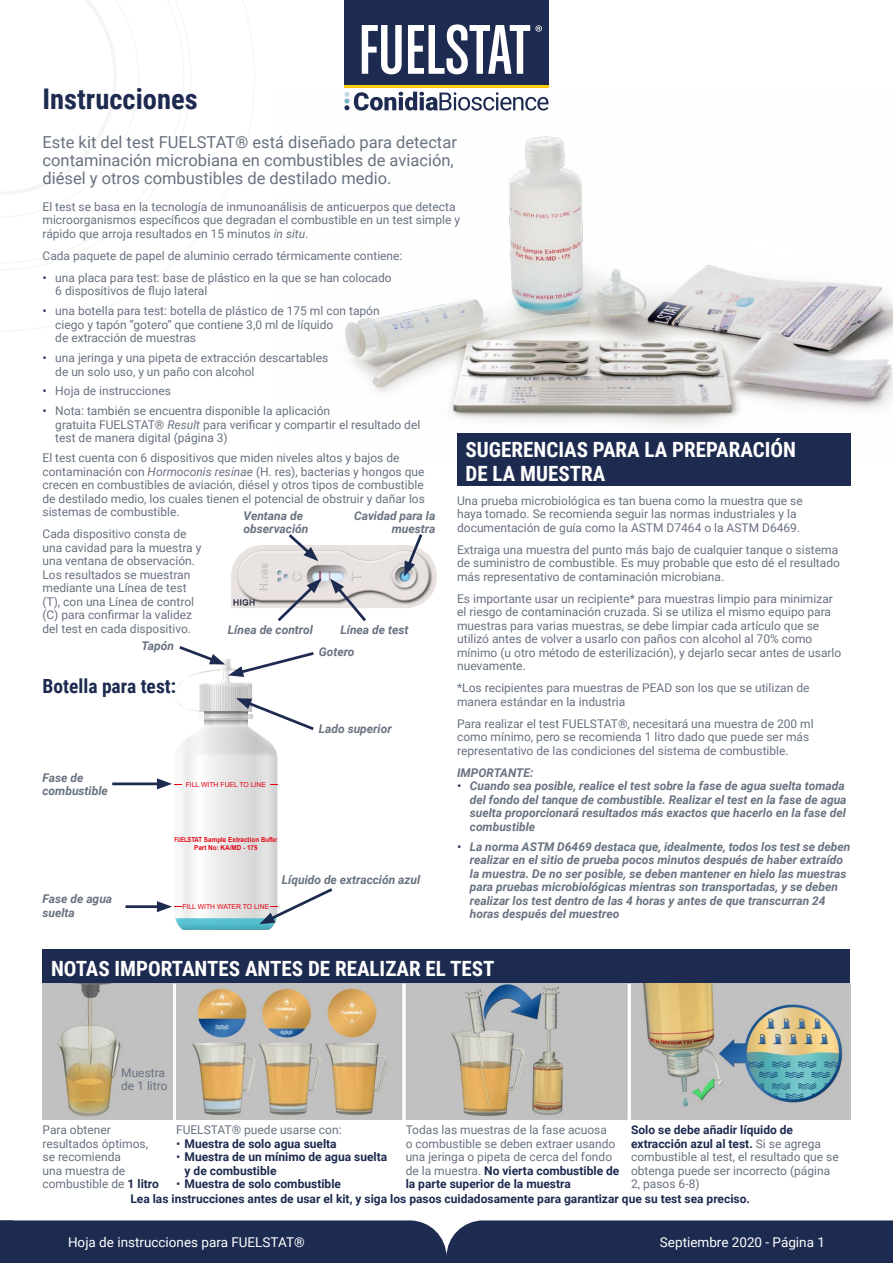
<style>
.page{position:relative;width:893px;height:1263px;background:#fff}
.page>*{position:absolute;margin:0;border:0;box-sizing:border-box;transform-origin:0 0}
.t1{font:700 28.5px "Roboto Condensed";color:#1e2b50}
.t2{font:700 21px/24px "Roboto Condensed";color:#fff}
.t3{font:700 19.5px "Roboto Condensed";color:#1e2b50}
.t4{font:16.5px/18px "Roboto";color:#687280}
.t5{font:13.5px "Roboto";color:#fff}
.t6{font:12px/13.5px "Roboto";color:#687280}
.t7{font:italic 700 12px/13.5px "Roboto";color:#687280}
.t8{font:700 12px/13.5px "Roboto";color:#1e2b50}
.t9{font:700 6.9px/8.2px "Arial";color:#e30613;text-align:center;scale:.68 1}
.t10{font:6.9px "Arial";color:#e30613}
.s1{font-style:italic}
.s2{font-weight:700;color:#1e2b50}
</style>
<div class="page">
<img style="left:345px;top:91px;width:548px;height:372px">
<img style="left:231px;top:545px;width:206px;height:63px">
<svg style="left:286px;top:534px;width:32px;height:27px"></svg>
<svg style="left:404px;top:534px;width:21px;height:43px"></svg>
<svg style="left:275px;top:578px;width:46px;height:44px"></svg>
<svg style="left:330px;top:578px;width:39px;height:43px"></svg>
<hr style="left:126px;top:905px;width:36px;height:3px;background:#1e2b50">
<hr style="left:112px;top:782px;width:50px;height:3px;background:#1e2b50">
<svg style="left:157px;top:646px;width:176px;height:284px"></svg>
<div style="left:457px;top:434px;width:393px;height:52px;background:#1e2b50"></div>
<div style="left:43px;top:950px;width:807px;height:34px;background:#1e2b50"></div>
<div style="left:404px;top:984px;width:225px;height:136px;background:#c0c0c0"></div>
<svg style="left:402px;top:984px;width:4px;height:136px"></svg>
<hr style="left:628px;top:984px;width:3px;height:136px;background:#fff">
<img style="left:43px;top:984px;width:130px;height:136px">
<img style="left:178px;top:984px;width:222px;height:136px">
<img style="left:451px;top:984px;width:113px;height:132px">
<img style="left:631px;top:984px;width:219px;height:136px">
<div style="left:0;top:1220px;width:893px;height:43px;background:#1e2b50"></div>
<div style="left:344px;top:0;width:205px;height:51px;background:#1e2b50"></div>
<div style="left:344px;top:9px;width:205px;height:77px;background:#1e2b50"></div>
<hr style="left:344px;top:86px;width:205px;height:2px;background:#fecb04">
<svg style="left:362px;top:25px;width:40px;height:49px"></svg>
<svg style="left:408px;top:24px;width:134px;height:50px"></svg>
<svg style="left:344px;top:92px;width:205px;height:19px"></svg>
<h1 class="t1" style="left:43px;top:78px;width:157px">Instrucciones</h1>
<h3 class="t4" style="left:43px;top:133px;width:416px">Este kit del test FUELSTAT® está diseñado para detectar contaminación microbiana en combustibles de aviación, diésel y otros combustibles de destilado medio.</h3>
<p class="t6" style="left:43px;top:199px;width:419px">El test se basa en la tecnología de inmunoanálisis de anticuerpos que detecta microorganismos específicos que degradan el combustible en un test simple y rápido que arroja resultados en 15 minutos <span class="s1">in situ</span>.</p>
<p class="t6" style="left:43px;top:244px;width:361px;line-height:22px;text-align:center">Cada paquete de papel de aluminio cerrado térmicamente contiene: una placa para test: base de plástico en la que se han colocado</p>
<p class="t6" style="left:55px;top:281px;width:326px;line-height:19.8px">6 dispositivos de flujo lateral<br>una botella para test: botella de plástico de 175 ml con tapón</p>
<p class="t6" style="left:55px;top:317px;width:280px">ciego y tapón “gotero” que contiene 3,0 ml de líquido de extracción de muestras</p>
<p class="t6" style="left:55px;top:351px;width:275px">una jeringa y una pipeta de extracción descartables de un solo uso, y un paño con alcohol</p>
<p class="t6" style="left:55px;top:381px;width:276px;line-height:20px">Hoja de instrucciones<br>Nota: también se encuentra disponible la aplicación</p>
<p class="t6" style="left:55px;top:417px;width:367px">gratuita FUELSTAT® <span class="s1">Result</span> para verificar y compartir el resultado del test de manera digital (página 3)</p>
<p class="t6" style="left:43px;top:451px;width:384px">El test cuenta con 6 dispositivos que miden niveles altos y bajos de contaminación con <span class="s1">Hormoconis resinae</span> (H. res), bacterias y hongos que crecen en combustibles de aviación, diésel y otros tipos de combustible de destilado medio, los cuales tienen el potencial de obstruir y dañar los sistemas de combustible.</p>
<p class="t6" style="left:43px;top:527px;width:160px">Cada dispositivo consta de una cavidad para la muestra y una ventana de observación.<br>Los resultados se muestran mediante una Línea de test (T), con una Línea de control (C) para confirmar la validez del test en cada dispositivo.</p>
<h2 class="t2" style="left:466px;top:436px;width:332px">SUGERENCIAS PARA LA PREPARACIÓN<br>DE LA MUESTRA</h2>
<p class="t6" style="left:457px;top:493px;width:347px">Una prueba microbiológica es tan buena como la muestra que se haya tomado. Se recomienda seguir las normas industriales y la documentación de guía como la ASTM D7464 o la ASTM D6469.</p>
<p class="t6" style="left:457px;top:542px;width:384px">Extraiga una muestra del punto más bajo de cualquier tanque o sistema de suministro de combustible. Es muy probable que esto dé el resultado más representativo de contaminación microbiana.</p>
<p class="t6" style="left:457px;top:591px;width:386px">Es importante usar un recipiente* para muestras limpio para minimizar el riesgo de contaminación cruzada. Si se utiliza el mismo equipo para muestras para varias muestras, se debe limpiar cada artículo que se utilizó antes de volver a usarlo con paños con alcohol al 70% como mínimo (u otro método de esterilización), y dejarlo secar antes de usarlo nuevamente.</p>
<p class="t6" style="left:457px;top:681px;width:354px">*Los recipientes para muestras de PEAD son los que se utilizan de manera estándar en la industria</p>
<p class="t6" style="left:457px;top:716px;width:358px">Para realizar el test FUELSTAT®, necesitará una muestra de 200 ml como mínimo, pero se recomienda 1 litro dado que puede ser más representativo de las condiciones del sistema de combustible.</p>
<p class="t7" style="left:470px;top:765px;width:378px;text-indent:-13px">IMPORTANTE:<br>Cuando sea posible, realice el test sobre la fase de agua suelta tomada del fondo del tanque de combustible. Realizar el test en la fase de agua suelta proporcionará resultados más exactos que hacerlo en la fase del combustible</p>
<p class="t7" style="left:470px;top:839px;width:382px">La norma ASTM D6469 destaca que, idealmente, todos los test se deben realizar en el sitio de prueba pocos minutos después de haber extraído la muestra. De no ser posible, se deben mantener en hielo las muestras para pruebas microbiológicas mientras son transportadas, y se deben realizar los test dentro de las 4 horas y antes de que transcurran 24 horas después del muestreo</p>
<p class="t7" style="left:244px;top:508px;width:66px">Ventana de observación</p>
<p class="t7" style="left:354px;top:508px;width:83px;text-align:right">Cavidad para la muestra</p>
<p class="t7" style="left:228px;top:622px;width:86px">Línea de control</p>
<p class="t7" style="left:340px;top:622px;width:70px">Línea de test</p>
<p class="t7" style="left:142px;top:639px;width:34px">Tapón</p>
<p class="t7" style="left:319px;top:645px;width:37px">Gotero</p>
<h3 class="t3" style="left:43px;top:672px;width:135px">Botella para test:</h3>
<p class="t7" style="left:319px;top:721px;width:74px">Lado superior</p>
<p class="t7" style="left:43px;top:770px;width:67px">Fase de combustible</p>
<p class="t10" style="left:186px;top:780px;width:82px">FILL WITH FUEL TO LINE</p>
<p class="t9" style="left:175px;top:835px;width:152px">FUELSTAT Sample Extraction Buffer<br>Part No: KA/MD - 175</p>
<p class="t7" style="left:282px;top:872px;width:140px">Líquido de extracción azul</p>
<p class="t7" style="left:43px;top:891px;width:71px">Fase de agua suelta</p>
<p class="t10" style="left:182px;top:902px;width:89px">FILL WITH WATER TO LINE</p>
<h2 class="t2" style="left:51px;top:955px;width:445px">NOTAS IMPORTANTES ANTES DE REALIZAR EL TEST</h2>
<p class="t6" style="left:121px;top:1065px;width:48px">Muestra de 1 litro</p>
<p class="t6" style="left:406px;top:1123px;width:215px">Todas las muestras de la fase acuosa<br>o combustible se deben extraer usando una jeringa o pipeta de cerca del fondo de la muestra. <span class="s2">No vierta combustible de la parte superior de la muestra</span></p>
<p class="t6" style="left:631px;top:1123px;width:209px"><span class="s2">Solo se debe añadir líquido de extracción azul al test.</span> Si se agrega combustible al test, el resultado que se obtenga puede ser incorrecto (página<br>2, pasos 6-8)</p>
<p class="t8" style="left:130px;top:1191px;width:621px">Lea las instrucciones antes de usar el kit, y siga los pasos cuidadosamente para garantizar que su test sea preciso.</p>
<p class="t6" style="left:43px;top:1123px;width:118px">Para obtener resultados óptimos, se recomienda<br>una muestra de combustible de <span class="s2">1 litro</span></p>
<p class="t6" style="left:176px;top:1123px;width:167px">FUELSTAT® puede usarse con:</p>
<p class="t8" style="left:185px;top:1136px;width:204px">Muestra de solo agua suelta<br>Muestra de un mínimo de agua suelta y de combustible<br>Muestra de solo combustible</p>
<p class="t5" style="left:68px;top:1232px;width:238px">Hoja de instrucciones para FUELSTAT®</p>
<p class="t5" style="left:660px;top:1232px;width:167px">Septiembre 2020 - Página 1</p>
</div>
